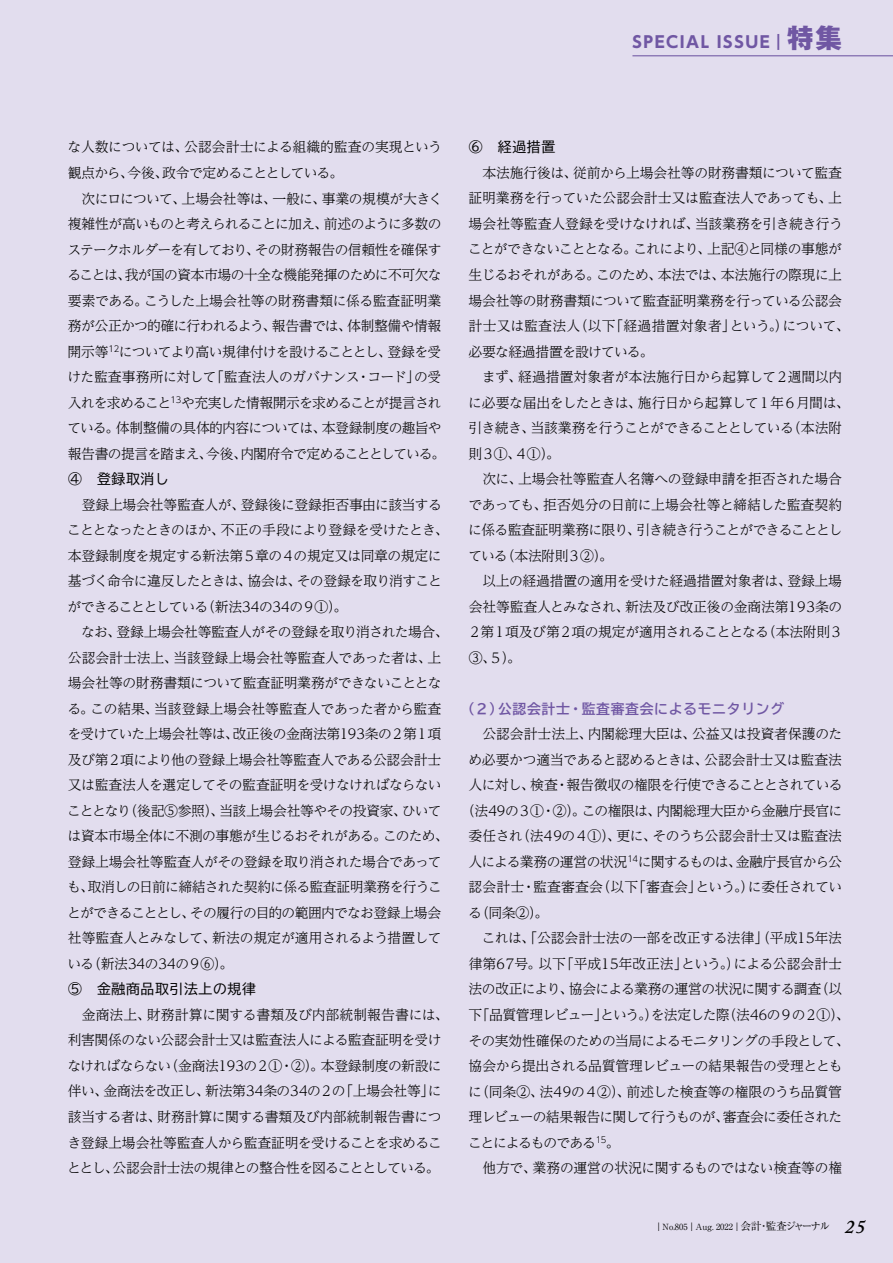
<style>
.page{position:relative;width:893px;height:1263px;background:#e2ddee}
.page>*{position:absolute;margin:0;border:0;box-sizing:border-box;transform-origin:0 0}
.t1{font:700 15.9px "UD Shin Go Pr 6 N";letter-spacing:.1em;color:#7057a3}
.t2{font:300 13.8px/25.5px "UD Reimin Pr 6 N";letter-spacing:-.035em;color:#000}
.t3{font:300 13.8px "UD Reimin Pr 6 N";letter-spacing:-.015em;color:#000}
.t4{font:300 13.8px "UD Reimin Pr 6 N";letter-spacing:-.065em;color:#000}
.t5{font:300 13.8px "UD Reimin Pr 6 N";color:#000}
.t6{font:300 13.8px "UD Reimin Pr 6 N";letter-spacing:.005em;color:#000}
.t7{font:300 13.8px "UD Reimin Pr 6 N";letter-spacing:-.01em;color:#000}
.t8{font:300 13.8px "UD Reimin Pr 6 N";letter-spacing:-.06em;color:#000}
.t9{font:300 13.8px "UD Reimin Pr 6 N";letter-spacing:-.005em;color:#000}
.t10{font:13.8px "TBUD Go Std";letter-spacing:.05em;color:#000}
.t11{font:700 13.8px "TBUD Go Std";letter-spacing:.05em;color:#7057a3}
.t12{font:300 13.8px "UD Reimin Pr 6 N";letter-spacing:-.085em;color:#000}
.t13{font:8.55px "Ryumin Pr 6 N";color:#000}
.s1{font-family:"Gothic MB101 Pr 6 N"}
.s2{font-family:"Gothic MB101 Pr 6 N";font-weight:800;font-size:26.55px}
.s3{font-size:10.65px}
.s4{font-family:"Adobe Caslon Pro";font-weight:600;font-style:italic;font-size:19.2px}
</style>
<div class="page">
<hr style="left:632px;top:55px;width:261px;height:1px;background:#7057a3">
<p class="t1" style="left:632px;top:29px;width:211px">SPECIAL ISSUE<span class="s1">｜</span><span class="s2">特集</span></p>
<p class="t2" style="left:68px;top:134px;width:376px">な人数については、公認会計士による組織的監査の実現という観点から、今後、政令で定めることとしている。</p>
<p class="t2" style="left:67px;top:185px;width:380px;text-indent:14px">次にロについて、上場会社等は、一般に、事業の規模が大きく複雑性が高いものと考えられることに加え、前述のように多数のステークホルダーを有しており、その財務報告の信頼性を確保することは、我が国の資本市場の十全な機能発揮のために不可欠な要素である。こうした上場会社等の財務書類に係る監査証明業務が公正かつ的確に行われるよう、報告書では、体制整備や情報開示等<sup>12</sup>についてより高い規律付けを設けることとし、登録を受けた監査事務所に対して「監査法人のガバナンス・コード」の受入れを求めること<sup>13</sup>や充実した情報開示を求めることが提言されている。体制整備の具体的内容については、本登録制度の趣旨や報告書の提言を踏まえ、今後、内閣府令で定めることとしている。</p>
<p class="t10" style="left:68px;top:468px;width:102px">④　登録取消し</p>
<p class="t2" style="left:67px;top:491px;width:383px;text-indent:14px">登録上場会社等監査人が、登録後に登録拒否事由に該当することとなったときのほか、不正の手段により登録を受けたとき、本登録制度を規定する新法第５章の４の規定又は同章の規定に基づく命令に違反したときは、協会は、その登録を取り消すことができることとしている（新法34の34の９①）。</p>
<p class="t2" style="left:67px;top:619px;width:383px;text-indent:14px">なお、登録上場会社等監査人がその登録を取り消された場合、公認会計士法上、当該登録上場会社等監査人であった者は、上場会社等の財務書類について監査証明業務ができないこととなる。この結果、当該登録上場会社等監査人であった者から監査を受けていた上場会社等は、改正後の金商法第193条の２第１項及び第２項により他の登録上場会社等監査人である公認会計士又は監査法人を選定してその監査証明を受けなければならないこととなり（後記⑤参照）、当該上場会社等やその投資家、ひいては資本市場全体に不測の事態が生じるおそれがある。このため、登録上場会社等監査人がその登録を取り消された場合であっても、取消しの日前に締結された契約に係る監査証明業務を行うことができることとし、その履行の目的の範囲内でなお登録上場会社等監査人とみなして、新法の規定が適用されるよう措置している（新法34の34の９⑥）。</p>
<p class="t10" style="left:68px;top:978px;width:189px">⑤　金融商品取引法上の規律</p>
<p class="t2" style="left:67px;top:1001px;width:383px;text-indent:14px">金商法上、財務計算に関する書類及び内部統制報告書には、利害関係のない公認会計士又は監査法人による監査証明を受けなければならない（金商法193の２①・②）。本登録制度の新設に伴い、金商法を改正し、新法第34条の34の２の「上場会社等」に該当する者は、財務計算に関する書類及び内部統制報告書につき登録上場会社等監査人から監査証明を受けることを求めることとし、公認会計士法の規律との整合性を図ることとしている。</p>
<p class="t10" style="left:469px;top:136px;width:88px">⑥　経過措置</p>
<p class="t2" style="left:468px;top:159px;width:383px;text-indent:14px">本法施行後は、従前から上場会社等の財務書類について監査証明業務を行っていた公認会計士又は監査法人であっても、上場会社等監査人登録を受けなければ、当該業務を引き続き行うことができないこととなる。これにより、上記④と同様の事態が生じるおそれがある。このため、本法では、本法施行の際現に上場会社等の財務書類について監査証明業務を行っている公認会計士又は監査法人（以下「経過措置対象者」という。）について、必要な経過措置を設けている。　</p>
<p class="t2" style="left:468px;top:364px;width:383px;text-indent:14px">まず、経過措置対象者が本法施行日から起算して２週間以内に必要な届出をしたときは、施行日から起算して１年６月間は、引き続き、当該業務を行うことができることとしている（本法附則３①、４①）。</p>
<p class="t2" style="left:468px;top:466px;width:376px;text-align:justify;text-indent:14px">次に、上場会社等監査人名簿への登録申請を拒否された場合であっても、拒否処分の日前に上場会社等と締結した監査契約に係る監査証明業務に限り、引き続き行うことができることとしている（本法附則３②）。</p>
<p class="t2" style="left:468px;top:568px;width:377px;text-align:justify;text-indent:15px">以上の経過措置の適用を受けた経過措置対象者は、登録上場会社等監査人とみなされ、新法及び改正後の金商法第193条の２第１項及び第２項の規定が適用されることとなる（本法附則３<br>③、５）。</p>
<p class="t11" style="left:461px;top:697px;width:325px">（2）公認会計士・監査審査会によるモニタリング</p>
<p class="t9" style="left:482px;top:723px;width:361px">公認会計士法上、内閣総理大臣は、公益又は投資者保護のた</p>
<p class="t2" style="left:468px;top:746px;width:375px">め必要かつ適当であると認めるときは、公認会計士又は監査法</p>
<p class="t2" style="left:469px;top:772px;width:375px">人に対し、検査・報告徴収の権限を行使できることとされている</p>
<p class="t2" style="left:461px;top:797px;width:383px">（法49の３①・②）。この権限は、内閣総理大臣から金融庁長官に</p>
<p class="t3" style="left:469px;top:825px;width:375px">委任され（法49の４①）、更に、そのうち公認会計士又は監査法</p>
<p class="t2" style="left:469px;top:848px;width:375px">人による業務の運営の状況<sup>14</sup>に関するものは、金融庁長官から公</p>
<p class="t6" style="left:469px;top:876px;width:375px">認会計士・監査審査会（以下「審査会」という。）に委任されてい</p>
<p class="t2" style="left:468px;top:899px;width:82px">る（同条②）。</p>
<p class="t7" style="left:482px;top:927px;width:362px">これは、「公認会計士法の一部を改正する法律」（平成15年法</p>
<p class="t5" style="left:469px;top:952px;width:375px">律第67号。以下「平成15年改正法」という。）による公認会計士</p>
<p class="t2" style="left:469px;top:976px;width:375px">法の改正により、協会による業務の運営の状況に関する調査（以</p>
<p class="t4" style="left:469px;top:1003px;width:382px">下「品質管理レビュー」という。）を法定した際（法46の９の２①）、</p>
<p class="t2" style="left:468px;top:1027px;width:383px">その実効性確保のための当局によるモニタリングの手段として、</p>
<p class="t2" style="left:469px;top:1052px;width:376px">協会から提出される品質管理レビューの結果報告の受理ととも</p>
<p class="t3" style="left:468px;top:1080px;width:375px">に（同条②、法49の４②）、前述した検査等の権限のうち品質管</p>
<p class="t8" style="left:469px;top:1105px;width:375px">理レビューの結果報告に関して行うものが、審査会に委任された</p>
<p class="t12" style="left:468px;top:1131px;width:153px">ことによるものである<sup>15</sup>。</p>
<p class="t2" style="left:482px;top:1154px;width:361px">他方で、業務の運営の状況に関するものではない検査等の権</p>
<p class="t13" style="left:654px;top:1220px;width:212px">｜No.805｜Aug. 2022｜<span class="s3">会計・監査ジャーナル</span> <span class="s4">25</span></p>
</div>
